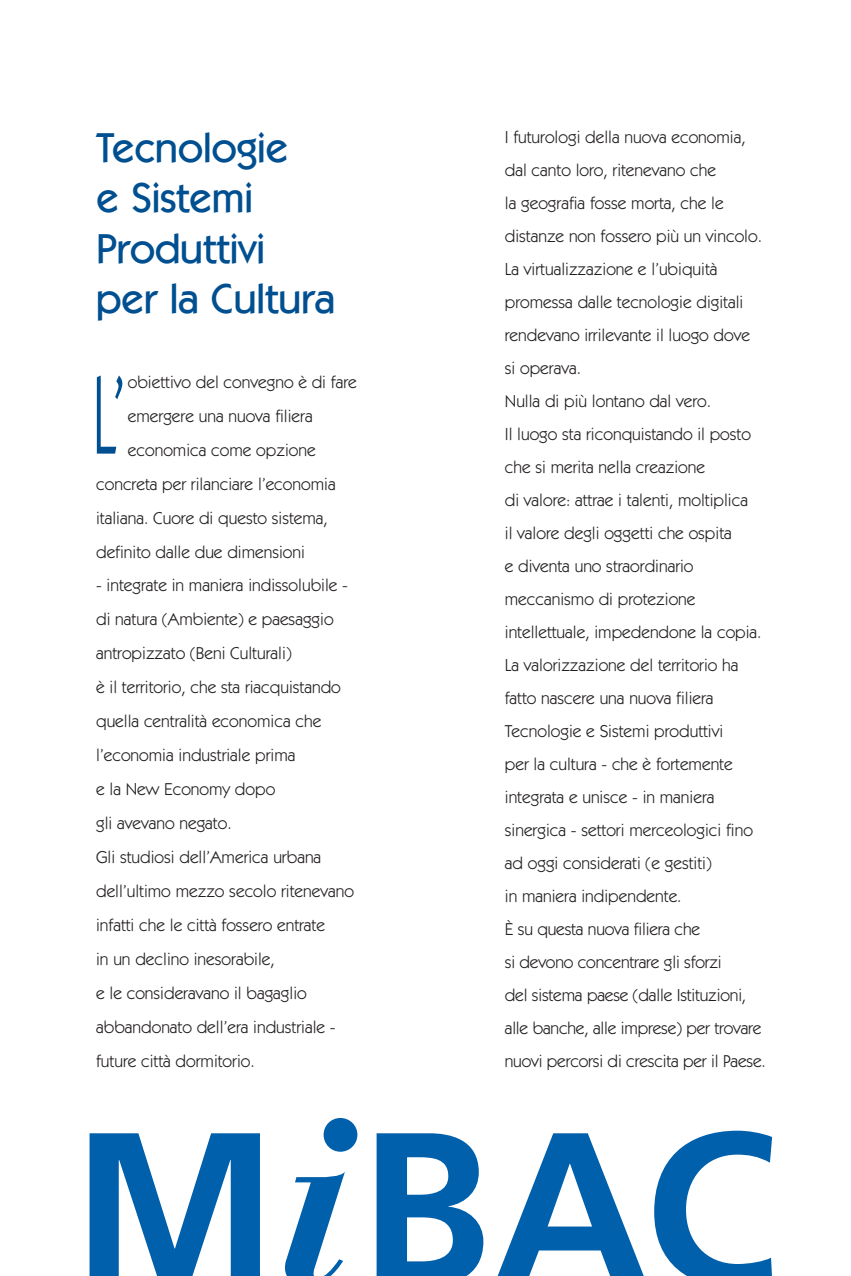
<style>
.page{position:relative;width:851px;height:1276px;background:#fff}
.page>*{position:absolute;margin:0;border:0;box-sizing:border-box;transform-origin:0 0}
.t1{font:111.3px "Itc Kabel";color:#004f90;scale:.56 1}
.t2{font:500 42px/50.4px "Itc Kabel";letter-spacing:-.015em;color:#004f90}
.t3{font:17.25px/33px "Itc Kabel";color:#231f20}
</style>
<div class="page">
<svg style="left:89px;top:1133px;width:171px;height:143px"></svg>
<div style="left:323px;top:1118px;width:34px;height:33px;background:#0060ab;border-radius:50%"></div>
<svg style="left:376px;top:1133px;width:107px;height:143px"></svg>
<svg style="left:497px;top:1133px;width:147px;height:143px"></svg>
<svg style="left:654px;top:1130px;width:118px;height:146px"></svg>
<svg style="left:285px;top:1171px;width:60px;height:105px"></svg>
<p class="t2" style="left:96px;top:126px;width:241px">Tecnologie<br>e Sistemi<br>Produttivi per la Cultura</p>
<p class="t1" style="left:92px;top:373px;width:60px">L’</p>
<p class="t3" style="left:128px;top:366px;width:230px">obiettivo del convegno è di fare</p>
<p class="t3" style="left:128px;top:400px;width:186px">emergere una nuova filiera</p>
<p class="t3" style="left:128px;top:434px;width:189px">economica come opzione</p>
<p class="t3" style="left:96px;top:468px;width:241px">concreta per rilanciare l’economia</p>
<p class="t3" style="left:96px;top:502px;width:233px">italiana. Cuore di questo sistema,</p>
<p class="t3" style="left:96px;top:536px;width:210px">definito dalle due dimensioni</p>
<p class="t3" style="left:96px;top:570px;width:259px;line-height:33.9px">- integrate in maniera indissolubile - di natura (Ambiente) e paesaggio antropizzato (Beni Culturali)<br>è il territorio, che sta riacquistando quella centralità economica che l’economia industriale prima<br>e la New Economy dopo<br>gli avevano negato.<br>Gli studiosi dell’America urbana dell’ultimo mezzo secolo ritenevano infatti che le città fossero entrate<br>in un declino inesorabile,<br>e le consideravano il bagaglio abbandonato dell’era industriale - future città dormitorio.</p>
<p class="t3" style="left:504px;top:122px;width:262px">I futurologi della nuova economia, dal canto loro, ritenevano che<br>la geografia fosse morta, che le distanze non fossero più un vincolo.<br>La virtualizzazione e l’ubiquità promessa dalle tecnologie digitali rendevano irrilevante il luogo dove<br>si operava.<br>Nulla di più lontano dal vero.<br>Il luogo sta riconquistando il posto che si merita nella creazione<br>di valore: attrae i talenti, moltiplica<br>il valore degli oggetti che ospita<br>e diventa uno straordinario meccanismo di protezione intellettuale, impedendone la copia.<br>La valorizzazione del territorio ha fatto nascere una nuova filiera<br>Tecnologie e Sistemi produttivi<br>per la cultura - che è fortemente integrata e unisce - in maniera sinergica - settori merceologici fino ad oggi considerati (e gestiti)<br>in maniera indipendente.<br>È su questa nuova filiera che<br>si devono concentrare gli sforzi<br>del sistema paese (dalle Istituzioni, alle banche, alle imprese) per trovare nuovi percorsi di crescita per il Paese.</p>
</div>
